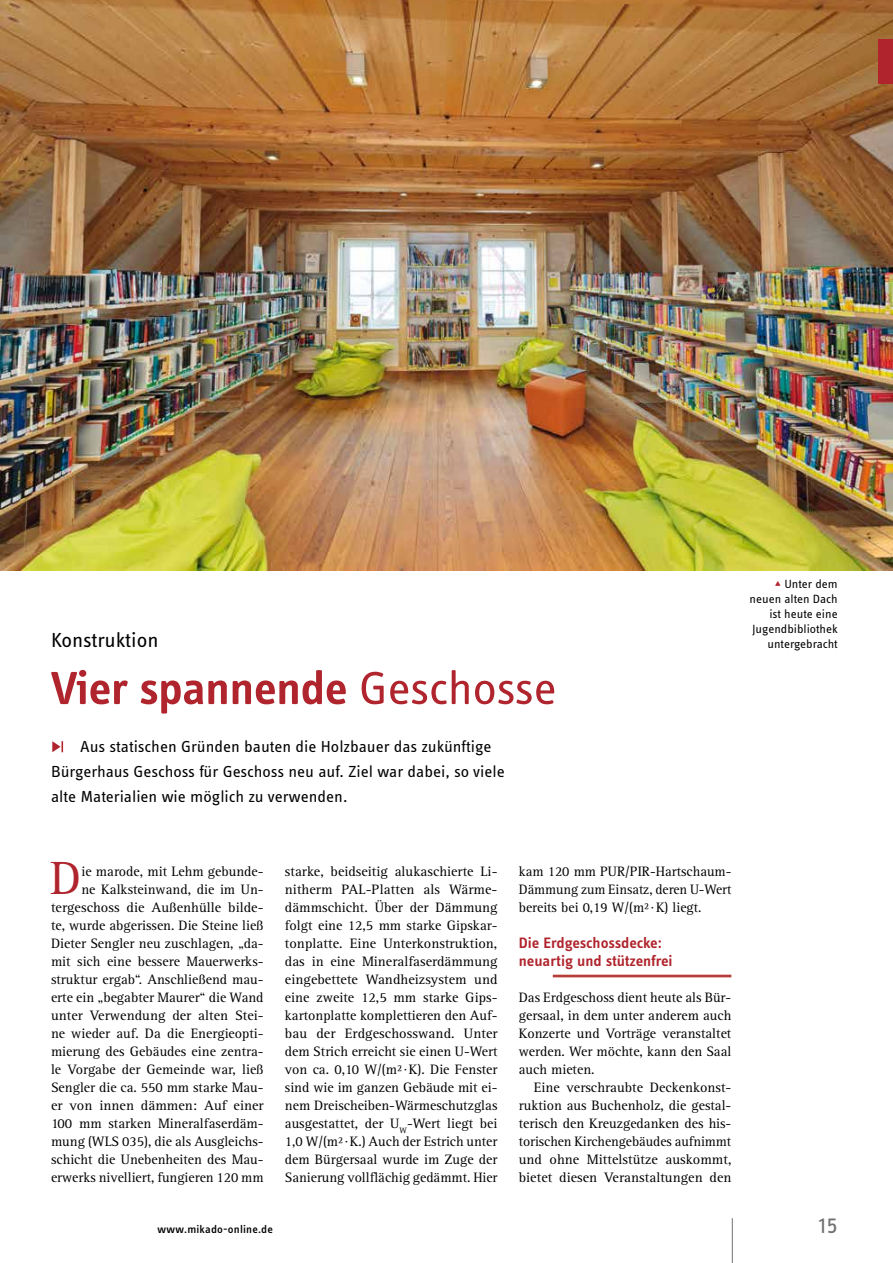
<style>
.page{position:relative;width:893px;height:1263px;background:#fff}
.page>*{position:absolute;margin:0;border:0;box-sizing:border-box;transform-origin:0 0}
.t1{font:48.15px "Rotis Serif Pro";color:#b0252d}
.t2{font:600 48px "Info OT Disp";color:#b0252d;scale:1.05 1}
.t3{font:24px "Info OT Text";color:#707172;scale:1.05 1}
.t4{font:21px "Info OT Text";letter-spacing:-.01em;color:#000;scale:1.05 1}
.t5{font:16.5px/24.8px "Info OT Text";color:#000;scale:1.05 1}
.t6{font:600 15.6px/18px "Info OT Text";letter-spacing:-.005em;color:#b0252d;scale:1.05 1}
.t7{font:14.1px/18px "Rotis Serif Pro";color:#000;text-align:justify}
.t8{font:12.3px/15px "Info OT Text";color:#000;text-align:right;scale:1.05 1}
.t9{font:500 11.4px "Info OT Text";letter-spacing:.015em;color:#000;scale:1.05 1}
.s1{font-weight:400}
.s2{color:#b0252d}
</style>
<div class="page">
<hr style="left:732px;top:1218px;width:1px;height:45px;background:#707172">
<img style="left:0;top:0;width:893px;height:570px">
<div style="left:878px;top:39px;width:15px;height:45px;background:#b0252d"></div>
<svg style="left:52px;top:741px;width:11px;height:11px"></svg>
<hr style="left:553px;top:975px;width:178px;height:2px;background:#b73e38">
<h3 class="t4" style="left:51px;top:627px;width:104px">Konstruktion</h3>
<h2 class="t2" style="left:51px;top:658px;width:483px">Vier spannende <span class="s1">Geschosse</span></h2>
<p class="t5" style="left:51px;top:734px;width:434px;text-indent:29px">Aus statischen Gründen bauten die Holzbauer das zukünftige<br>Bürgerhaus Geschoss für Geschoss neu auf. Ziel war dabei, so viele alte Materialien wie möglich zu verwenden.</p>
<p class="t8" style="left:749px;top:576px;width:86px"><span class="s2">▴</span> Unter dem neuen alten Dach ist heute eine<br>Jugendbibliothek untergebracht</p>
<h1 class="t1" style="left:50px;top:849px;width:33px">D</h1>
<p class="t7" style="left:51px;top:863px;width:214px;text-align:right">ie marode, mit Lehm gebunde-<br>ne Kalksteinwand, die im Un&shy;tergeschoss die Außenhülle bilde&shy;te, wurde abgerissen. Die Steine ließ Dieter Sengler neu zuschlagen, „da&shy;mit sich eine bessere Mauerwerks&shy;struktur ergab“. Anschließend mau&shy;erte ein „begabter Maurer“ die Wand unter Verwendung der alten Stei&shy;ne wieder auf. Da die Energieopti&shy;mierung des Gebäudes eine zentra&shy;le Vorgabe der Gemeinde war, ließ Sengler die ca. 550 mm starke Mau&shy;er von innen dämmen: Auf einer 100 mm starken Mineralfaserdäm&shy;mung (WLS 035), die als Ausgleichs&shy;schicht die Unebenheiten des Mau&shy;erwerks nivelliert, fungieren 120 mm</p>
<p class="t7" style="left:285px;top:863px;width:214px">starke, beidseitig alukaschierte Li&shy;nitherm PAL-Platten als Wärme&shy;dämmschicht. Über der Dämmung folgt eine 12,5 mm starke Gipskar&shy;tonplatte. Eine Unterkonstruktion, das in eine Mineralfaserdämmung eingebettete Wandheizsystem und eine zweite 12,5 mm starke Gips&shy;kartonplatte komplettieren den Auf&shy;bau der Erdgeschosswand. Unter dem Strich erreicht sie einen U-Wert von ca. 0,10 W/(m²·K). Die Fenster sind wie im ganzen Gebäude mit ei&shy;nem Dreischeiben-Wärmeschutzglas ausgestattet, der U<sub>W</sub>-Wert liegt bei 1,0 W/(m²·K.) Auch der Estrich unter dem Bürgersaal wurde im Zuge der Sanierung vollflächig gedämmt. Hier</p>
<p class="t7" style="left:519px;top:863px;width:214px">kam 120 mm PUR/PIR-Hartschaum-Dämmung zum Einsatz, deren U-Wert bereits bei 0,19 W/(m²·K) liegt.</p>
<p class="t6" style="left:519px;top:934px;width:148px">Die Erdgeschossdecke: neuartig und stützenfrei</p>
<p class="t7" style="left:519px;top:989px;width:214px">Das Erdgeschoss dient heute als Bür&shy;gersaal, in dem unter anderem auch Konzerte und Vorträge veranstaltet werden. Wer möchte, kann den Saal auch mieten.</p>
<p class="t7" style="left:519px;top:1079px;width:214px;text-indent:15px">Eine verschraubte Deckenkonst&shy;ruktion aus Buchenholz, die gestal&shy;terisch den Kreuzgedanken des his&shy;torischen Kirchengebäudes aufnimmt und ohne Mittelstütze auskommt, bietet diesen Veranstaltungen den</p>
<p class="t9" style="left:157px;top:1222px;width:112px">www.mikado-online.de</p>
<h3 class="t3" style="left:819px;top:1210px;width:20px">15</h3>
</div>
